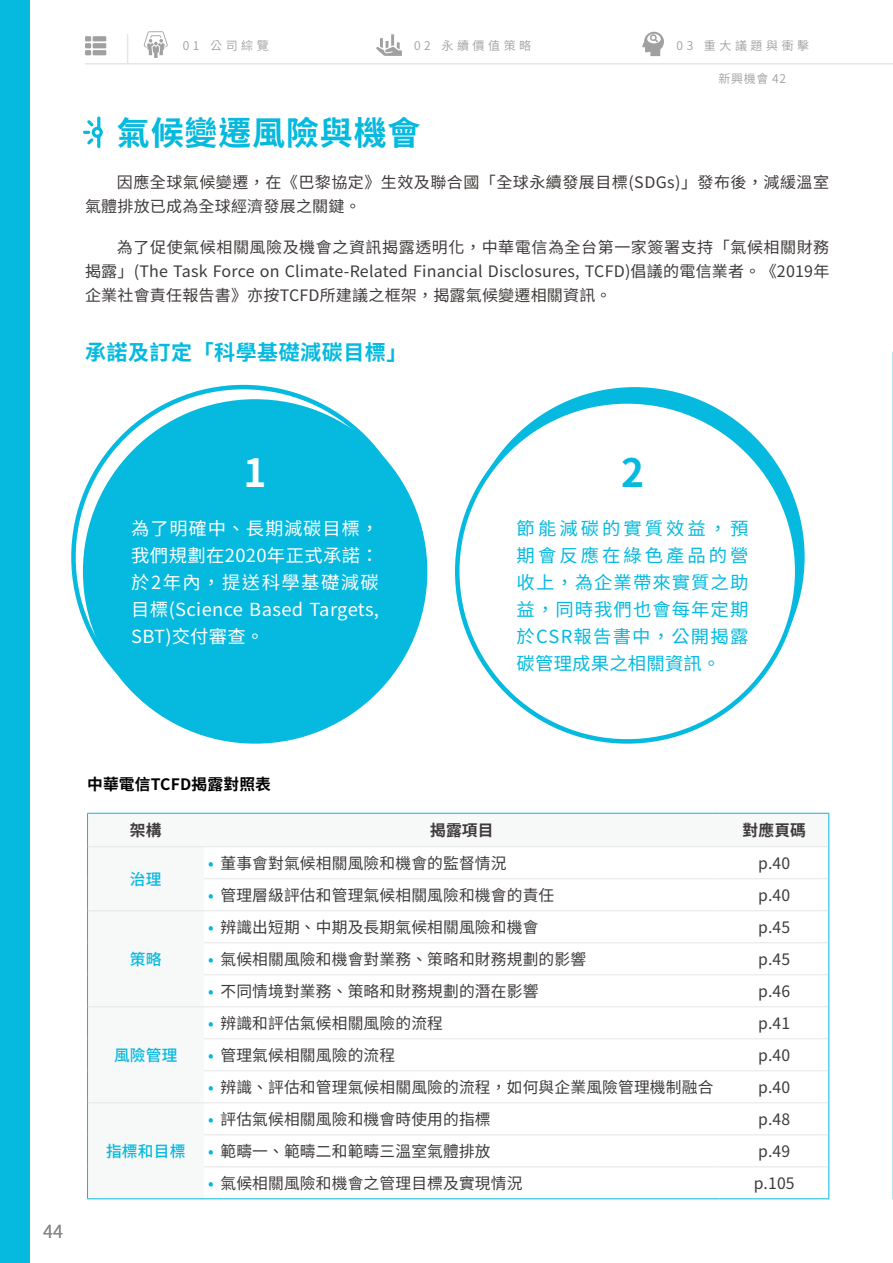
<style>
.page{position:relative;width:893px;height:1263px;background:#fff}
.page>*{position:absolute;margin:0;border:0;box-sizing:border-box;transform-origin:0 0}
.t1{font:700 39px "Noto Sans CJ Ktc";color:#fff}
.t2{font:700 39px "Noto Sans CJ Ktc";color:#05b9df}
.t3{font:700 33px "Noto Sans CJ Ktc";letter-spacing:.025em;color:#05b9df}
.t4{font:700 21px "Noto Sans CJ Ktc";letter-spacing:.025em;color:#05b9df}
.t5{font:18px/27px "Noto Sans CJ Ktc";letter-spacing:.02em;color:#fff;text-align:justify}
.t6{font:18px/27px "Noto Sans CJ Ktc";letter-spacing:.055em;color:#05b9df;text-align:justify}
.t7{font:600 18px "Noto Sans CJ Ktc";color:#898989}
.t8{font:15.75px/24px "Noto Sans CJ Ktc";letter-spacing:.01em;color:#3f3b3a}
.t9{font:700 15.75px "Noto Sans CJ Ktc";letter-spacing:.01em;color:#000}
.t10{font:500 15.75px "Noto Sans CJ Ktc";letter-spacing:.01em;color:#05b9df}
.t11{font:700 15.75px "Noto Sans CJ Ktc";letter-spacing:.01em;color:#3f3b3a}
.t12{font:600 12px "Noto Sans CJ Ktc";letter-spacing:.295em;color:#9fa0a0}
.s1{font-weight:500;color:#05b9df}
</style>
<div class="page">
<div style="left:0;top:0;width:30px;height:1263px;background:#05b9df"></div>
<svg style="left:85px;top:36px;width:21px;height:19px"></svg>
<hr style="left:85px;top:63px;width:808px;height:2px;background:#e6e6e7">
<svg style="left:127px;top:34px;width:1px;height:29px"></svg>
<svg style="left:144px;top:31px;width:24px;height:27px"></svg>
<svg style="left:642px;top:32px;width:22px;height:24px"></svg>
<svg style="left:376px;top:34px;width:26px;height:22px"></svg>
<div style="left:465px;top:387px;width:340px;height:340px;background:#05b9df;border-radius:50%"></div>
<div style="left:457px;top:401px;width:340px;height:340px;background:#fff;border-radius:50%"></div>
<div style="left:83px;top:399px;width:344px;height:345px;background:#05b9df;border-radius:50%"></div>
<div style="left:88px;top:1103px;width:116px;height:96px;background:#f7f8f8"></div>
<hr style="left:88px;top:846px;width:116px;height:1px;background:#e6e6e7">
<hr style="left:204px;top:846px;width:516px;height:1px;background:#e6e6e7">
<hr style="left:720px;top:846px;width:108px;height:1px;background:#e6e6e7">
<hr style="left:204px;top:878px;width:516px;height:1px;background:#e6e6e7">
<hr style="left:720px;top:878px;width:108px;height:1px;background:#e6e6e7">
<hr style="left:88px;top:910px;width:116px;height:1px;background:#e6e6e7">
<hr style="left:204px;top:910px;width:516px;height:1px;background:#e6e6e7">
<hr style="left:720px;top:910px;width:108px;height:1px;background:#e6e6e7">
<hr style="left:204px;top:942px;width:516px;height:1px;background:#e6e6e7">
<hr style="left:720px;top:942px;width:108px;height:1px;background:#e6e6e7">
<hr style="left:204px;top:974px;width:516px;height:1px;background:#e6e6e7">
<hr style="left:720px;top:974px;width:108px;height:1px;background:#e6e6e7">
<hr style="left:88px;top:1006px;width:116px;height:1px;background:#e6e6e7">
<hr style="left:204px;top:1006px;width:516px;height:1px;background:#e6e6e7">
<hr style="left:720px;top:1006px;width:108px;height:1px;background:#e6e6e7">
<hr style="left:204px;top:1038px;width:516px;height:1px;background:#e6e6e7">
<hr style="left:720px;top:1038px;width:108px;height:1px;background:#e6e6e7">
<hr style="left:204px;top:1070px;width:516px;height:1px;background:#e6e6e7">
<hr style="left:720px;top:1070px;width:108px;height:1px;background:#e6e6e7">
<hr style="left:204px;top:1102px;width:516px;height:1px;background:#e6e6e7">
<hr style="left:720px;top:1102px;width:108px;height:1px;background:#e6e6e7">
<hr style="left:204px;top:1134px;width:516px;height:1px;background:#e6e6e7">
<hr style="left:720px;top:1134px;width:108px;height:1px;background:#e6e6e7">
<hr style="left:204px;top:1166px;width:516px;height:1px;background:#e6e6e7">
<hr style="left:720px;top:1166px;width:108px;height:1px;background:#e6e6e7">
<hr style="left:88px;top:1102px;width:116px;height:1px;background:#e6e6e7">
<hr style="left:87px;top:813px;width:117px;height:1px;background:#05b9df">
<hr style="left:204px;top:813px;width:516px;height:1px;background:#05b9df">
<hr style="left:720px;top:813px;width:109px;height:1px;background:#05b9df">
<hr style="left:87px;top:814px;width:1px;height:33px;background:#05b9df">
<hr style="left:828px;top:814px;width:1px;height:33px;background:#05b9df">
<hr style="left:87px;top:847px;width:1px;height:32px;background:#05b9df">
<hr style="left:87px;top:879px;width:1px;height:32px;background:#05b9df">
<hr style="left:828px;top:847px;width:1px;height:32px;background:#05b9df">
<hr style="left:828px;top:879px;width:1px;height:32px;background:#05b9df">
<hr style="left:87px;top:911px;width:1px;height:32px;background:#05b9df">
<hr style="left:87px;top:943px;width:1px;height:32px;background:#05b9df">
<hr style="left:87px;top:975px;width:1px;height:32px;background:#05b9df">
<hr style="left:828px;top:911px;width:1px;height:32px;background:#05b9df">
<hr style="left:828px;top:943px;width:1px;height:32px;background:#05b9df">
<hr style="left:828px;top:975px;width:1px;height:32px;background:#05b9df">
<hr style="left:87px;top:1007px;width:1px;height:32px;background:#05b9df">
<hr style="left:87px;top:1039px;width:1px;height:32px;background:#05b9df">
<hr style="left:87px;top:1071px;width:1px;height:32px;background:#05b9df">
<hr style="left:828px;top:1007px;width:1px;height:32px;background:#05b9df">
<hr style="left:828px;top:1039px;width:1px;height:32px;background:#05b9df">
<hr style="left:828px;top:1071px;width:1px;height:32px;background:#05b9df">
<hr style="left:87px;top:1103px;width:1px;height:32px;background:#05b9df">
<hr style="left:87px;top:1135px;width:1px;height:32px;background:#05b9df">
<hr style="left:87px;top:1167px;width:1px;height:31px;background:#05b9df">
<hr style="left:87px;top:1198px;width:117px;height:1px;background:#05b9df">
<hr style="left:828px;top:1103px;width:1px;height:32px;background:#05b9df">
<hr style="left:828px;top:1135px;width:1px;height:32px;background:#05b9df">
<hr style="left:828px;top:1167px;width:1px;height:31px;background:#05b9df">
<hr style="left:204px;top:1198px;width:516px;height:1px;background:#05b9df">
<hr style="left:720px;top:1198px;width:109px;height:1px;background:#05b9df">
<svg style="left:892px;top:352px;width:1px;height:847px"></svg>
<hr style="left:97px;top:118px;width:3px;height:29px;background:#05b9df">
<div style="left:93px;top:128px;width:8px;height:8px;background:#fff;border-radius:50%"></div>
<div style="left:92px;top:127px;width:11px;height:11px;border:3px solid #05b9df;border-radius:50%"></div>
<svg style="left:84px;top:120px;width:12px;height:25px"></svg>
<p class="t12" style="left:183px;top:39px;width:87px">01 公司綜覽</p>
<p class="t12" style="left:414px;top:39px;width:119px">02 永續價值策略</p>
<p class="t12" style="left:677px;top:39px;width:134px">03 重大議題與衝擊</p>
<p class="t12" style="left:718px;top:72px;width:69px">新興機會 42</p>
<h2 class="t3" style="left:117px;top:114px;width:305px">氣候變遷風險與機會</h2>
<p class="t8" style="left:85px;top:171px;width:746px;text-indent:32px">因應全球氣候變遷，在《巴黎協定》生效及聯合國「全球永續發展目標(SDGs)」發布後，減緩溫室氣體排放已成為全球經濟發展之關鍵。</p>
<p class="t8" style="left:85px;top:236px;width:746px;text-align:justify;text-indent:32px">為了促使氣候相關風險及機會之資訊揭露透明化，中華電信為全台第一家簽署支持「氣候相關財務揭露」(The Task Force on Climate-Related Financial Disclosures, TCFD)倡議的電信業者。《2019年企業社會責任報告書》亦按TCFD所建議之框架，揭露氣候變遷相關資訊。</p>
<h3 class="t4" style="left:85px;top:340px;width:324px">承諾及訂定「科學基礎減碳目標」</h3>
<h1 class="t1" style="left:244px;top:451px;width:24px">1</h1>
<h1 class="t2" style="left:621px;top:451px;width:24px">2</h1>
<p class="t5" style="left:131px;top:515px;width:249px">為了明確中、長期減碳目標，我們規劃在2020年正式承諾：於2年內，提送科學基礎減碳目標(Science Based Targets, SBT)交付審查。</p>
<p class="t6" style="left:517px;top:515px;width:233px">節能減碳的實質效益，預期會反應在綠色產品的營收上，為企業帶來實質之助益，同時我們也會每年定期於CSR報告書中，公開揭露碳管理成果之相關資訊。</p>
<p class="t7" style="left:43px;top:1221px;width:21px">44</p>
<p class="t9" style="left:87px;top:775px;width:185px">中華電信TCFD揭露對照表</p>
<p class="t11" style="left:130px;top:821px;width:33px">架構</p>
<p class="t11" style="left:430px;top:821px;width:65px">揭露項目</p>
<p class="t11" style="left:742px;top:821px;width:65px">對應頁碼</p>
<p class="t10" style="left:130px;top:870px;width:33px">治理</p>
<p class="t8" style="left:208px;top:851px;width:300px"><span class="s1">•</span> 董事會對氣候相關風險和機會的監督情況</p>
<p class="t8" style="left:758px;top:851px;width:33px">p.40</p>
<p class="t8" style="left:208px;top:883px;width:348px"><span class="s1">•</span> 管理層級評估和管理氣候相關風險和機會的責任</p>
<p class="t8" style="left:758px;top:883px;width:33px">p.40</p>
<p class="t10" style="left:130px;top:950px;width:33px">策略</p>
<p class="t10" style="left:114px;top:1046px;width:65px">風險管理</p>
<p class="t10" style="left:106px;top:1142px;width:81px">指標和目標</p>
<p class="t8" style="left:208px;top:915px;width:332px"><span class="s1">•</span> 辨識出短期、中期及長期氣候相關風險和機會</p>
<p class="t8" style="left:758px;top:915px;width:33px">p.45</p>
<p class="t8" style="left:208px;top:947px;width:380px"><span class="s1">•</span> 氣候相關風險和機會對業務、策略和財務規劃的影響</p>
<p class="t8" style="left:758px;top:947px;width:33px">p.45</p>
<p class="t8" style="left:208px;top:979px;width:332px"><span class="s1">•</span> 不同情境對業務、策略和財務規劃的潛在影響</p>
<p class="t8" style="left:758px;top:979px;width:33px">p.46</p>
<p class="t8" style="left:208px;top:1011px;width:236px"><span class="s1">•</span> 辨識和評估氣候相關風險的流程</p>
<p class="t8" style="left:758px;top:1011px;width:33px">p.41</p>
<p class="t8" style="left:208px;top:1043px;width:189px"><span class="s1">•</span> 管理氣候相關風險的流程</p>
<p class="t8" style="left:758px;top:1043px;width:33px">p.40</p>
<p class="t8" style="left:208px;top:1075px;width:507px"><span class="s1">•</span> 辨識、評估和管理氣候相關風險的流程，如何與企業風險管理機制融合</p>
<p class="t8" style="left:758px;top:1075px;width:33px">p.40</p>
<p class="t8" style="left:208px;top:1107px;width:284px"><span class="s1">•</span> 評估氣候相關風險和機會時使用的指標</p>
<p class="t8" style="left:758px;top:1107px;width:33px">p.48</p>
<p class="t8" style="left:208px;top:1139px;width:284px"><span class="s1">•</span> 範疇一、範疇二和範疇三溫室氣體排放</p>
<p class="t8" style="left:758px;top:1139px;width:33px">p.49</p>
<p class="t8" style="left:208px;top:1171px;width:316px"><span class="s1">•</span> 氣候相關風險和機會之管理目標及實現情況</p>
<p class="t8" style="left:754px;top:1171px;width:42px">p.105</p>
</div>
